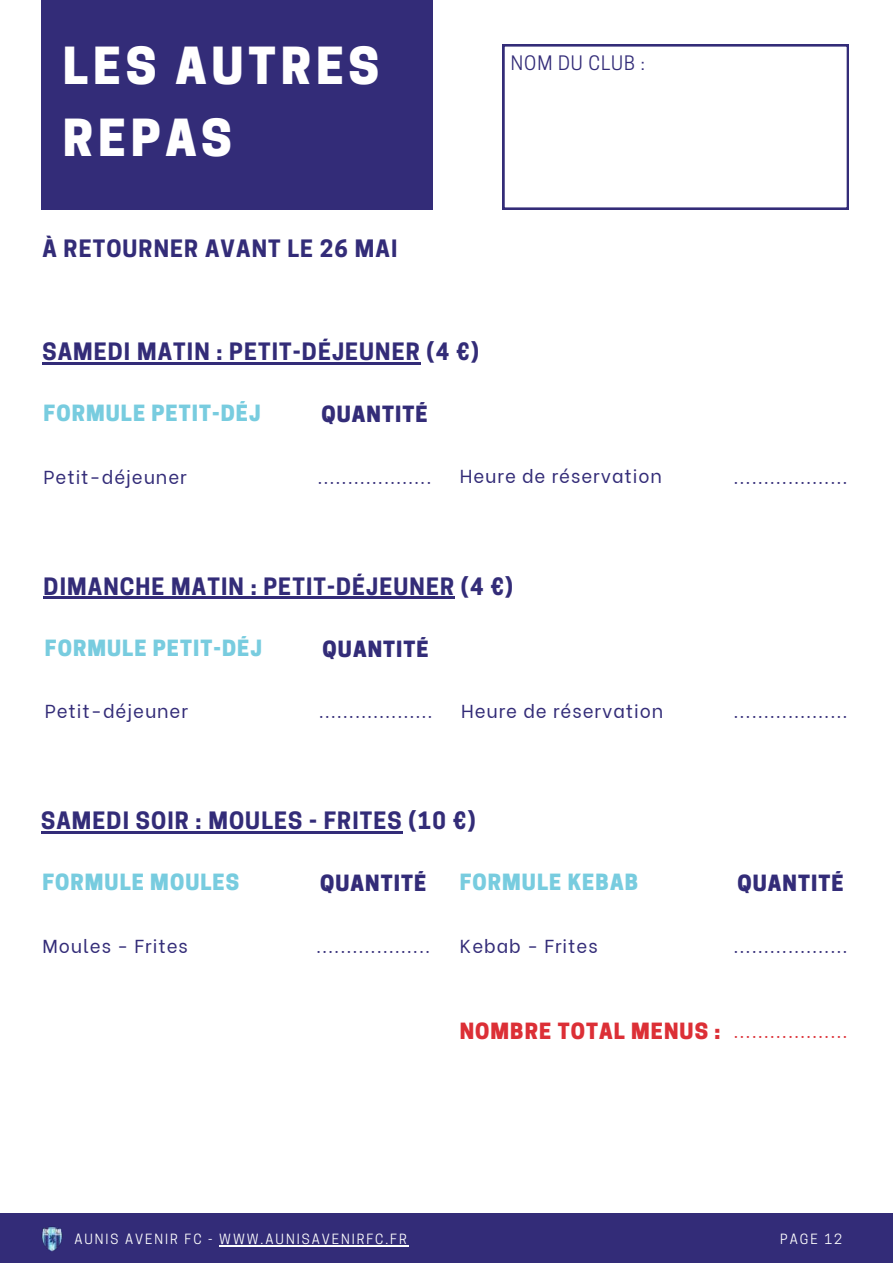
<style>
.page{position:relative;width:893px;height:1264px;background:#fff}
.page>*{position:absolute;margin:0;border:0;box-sizing:border-box;transform-origin:0 0}
.t1{font:800 48px/72px "Cooper Hewitt";letter-spacing:.1em;color:#fff}
.t2{font:700 22.5px "Cooper Hewitt";letter-spacing:.05em;color:#332c78}
.t3{font:800 21px "Cooper Hewitt";letter-spacing:.05em;color:#78ccdf}
.t4{font:800 21px "Cooper Hewitt";letter-spacing:.05em;color:#332c78}
.t5{font:18.75px "Be Vietnam";letter-spacing:.05em;color:#332c78}
.t6{font:18.75px "Be Vietnam";color:#dc2f36}
.t7{font:18.75px "Cooper Hewitt";letter-spacing:.05em;color:#332c78}
.t8{font:13.2px "Cooper Hewitt";letter-spacing:.15em;color:#fff}
.s1{font-family:"Cooper Hewitt";font-weight:800;font-size:21px}
</style>
<div class="page">
<div style="left:0;top:1213px;width:892px;height:49px;background:#332c78"></div>
<img style="left:41px;top:1226px;width:21px;height:25px">
<div style="left:41px;top:0;width:391px;height:210px;background:#332c78"></div>
<svg style="left:502px;top:44px;width:346px;height:166px"></svg>
<hr style="left:219px;top:1244px;width:190px;height:1px;background:#fff">
<hr style="left:41px;top:831px;width:362px;height:2px;background:#332c78">
<hr style="left:42px;top:362px;width:379px;height:2px;background:#332c78">
<hr style="left:44px;top:597px;width:411px;height:2px;background:#332c78">
<h1 class="t1" style="left:63px;top:36px;width:318px">LES AUTRES<br>REPAS</h1>
<p class="t2" style="left:42px;top:240px;width:356px">À RETOURNER AVANT LE 26 MAI</p>
<p class="t2" style="left:42px;top:343px;width:438px">SAMEDI MATIN : PETIT-DÉJEUNER (4 €)</p>
<p class="t3" style="left:44px;top:405px;width:218px">FORMULE PETIT-DÉJ</p>
<p class="t4" style="left:321px;top:406px;width:108px">QUANTITÉ</p>
<p class="t7" style="left:511px;top:56px;width:135px">NOM DU CLUB :</p>
<p class="t5" style="left:44px;top:461px;width:145px">Petit-déjeuner</p>
<p class="t5" style="left:317px;top:461px;width:115px">...................</p>
<p class="t5" style="left:459px;top:461px;width:204px">Heure de réservation</p>
<p class="t2" style="left:44px;top:577px;width:471px">DIMANCHE MATIN : PETIT-DÉJEUNER (4 €)</p>
<p class="t3" style="left:45px;top:640px;width:218px">FORMULE PETIT-DÉJ</p>
<p class="t5" style="left:45px;top:695px;width:145px">Petit-déjeuner</p>
<p class="t4" style="left:322px;top:641px;width:108px">QUANTITÉ</p>
<p class="t5" style="left:319px;top:696px;width:115px">...................</p>
<p class="t5" style="left:461px;top:695px;width:204px">Heure de réservation</p>
<p class="t2" style="left:41px;top:812px;width:436px">SAMEDI SOIR : MOULES - FRITES (10 €)</p>
<p class="t3" style="left:42px;top:874px;width:198px">FORMULE MOULES</p>
<p class="t5" style="left:42px;top:930px;width:147px">Moules - Frites</p>
<p class="t4" style="left:320px;top:875px;width:108px">QUANTITÉ</p>
<p class="t5" style="left:316px;top:930px;width:115px">...................</p>
<p class="t3" style="left:459px;top:874px;width:180px">FORMULE KEBAB</p>
<p class="t5" style="left:459px;top:930px;width:139px">Kebab - Frites</p>
<p class="t5" style="left:733px;top:461px;width:115px">...................</p>
<p class="t5" style="left:733px;top:696px;width:115px">...................</p>
<p class="t4" style="left:737px;top:875px;width:108px">QUANTITÉ</p>
<p class="t5" style="left:733px;top:930px;width:115px">...................</p>
<p class="t6" style="left:459px;top:1016px;width:389px"><span class="s1">NOMBRE TOTAL MENUS :</span> ...................</p>
<p class="t8" style="left:74px;top:1233px;width:334px">AUNIS AVENIR FC - WWW.AUNISAVENIRFC.FR</p>
<p class="t8" style="left:780px;top:1234px;width:63px">PAGE 12</p>
</div>
